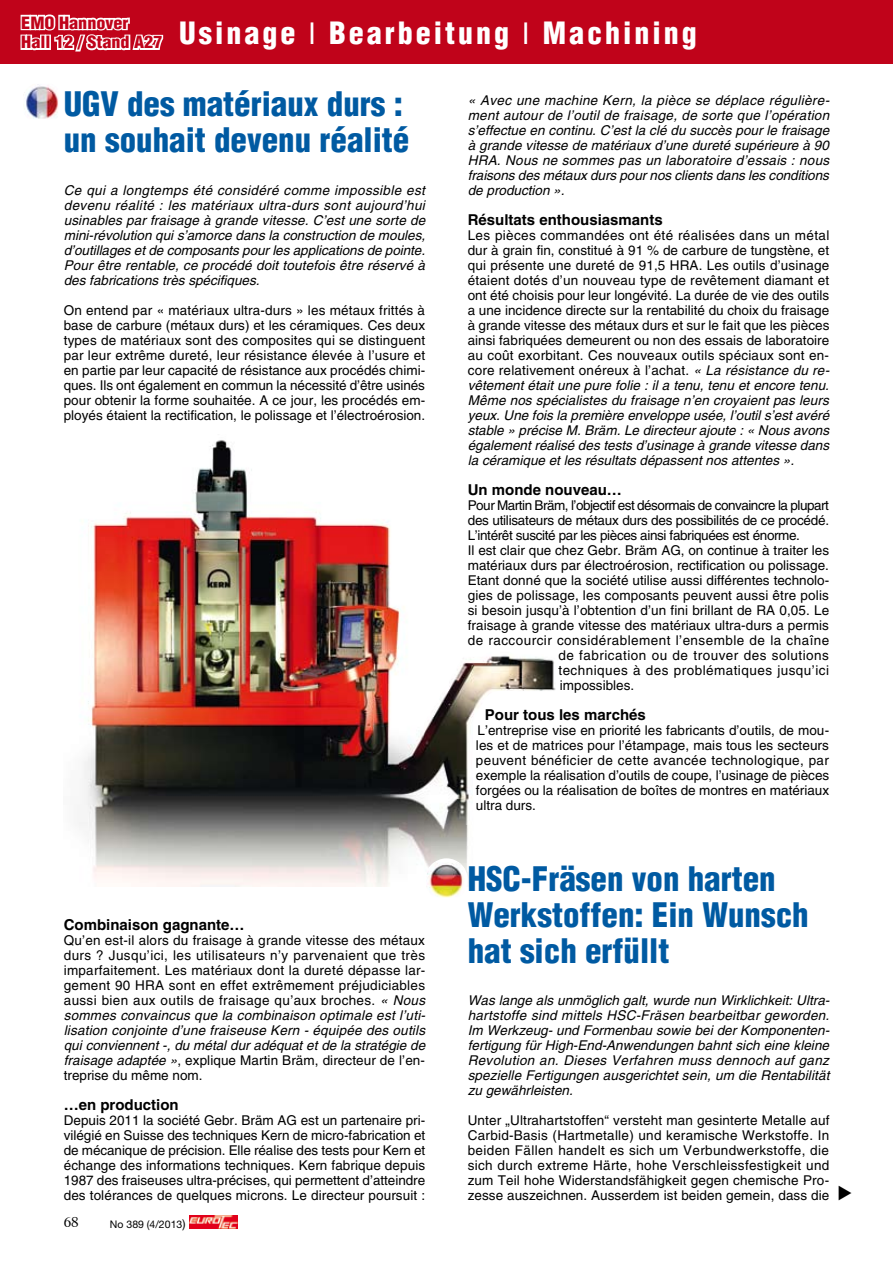
<style>
.page{position:relative;width:893px;height:1263px;background:#fff}
.page>*{position:absolute;margin:0;border:0;box-sizing:border-box;transform-origin:0 0}
.t1{font:900 condensed 33px/36px "Helvetica";color:#005aa2}
.t2{font:900 condensed 30px "Helvetica";letter-spacing:.1em;color:#fff}
.t3{font:900 condensed 16.5px/19.8px "Helvetica";color:#c0031a;scale:1.1 1}
.t4{font:700 15px "Helvetica";color:#000}
.t5{font:13.5px/15px "Helvetica";color:#000;text-align:justify}
.t6{font:italic 13.5px/15px "Helvetica";color:#000;text-align:justify}
.t7{font:13.5px "Helvetica";letter-spacing:.035em;color:#000}
.t8{font:13.5px "Helvetica";letter-spacing:-.035em;color:#000}
.t9{font:13.5px "Helvetica";letter-spacing:-.02em;color:#000}
.t10{font:13.5px "Helvetica";letter-spacing:-.025em;color:#000}
.t11{font:10.5px "Helvetica Neue";color:#000}
.s1{font-weight:400;font-stretch:normal}
.s2{font-style:normal}
.s3{font-size:12px}
.s4{font-style:italic}
</style>
<div class="page">
<svg style="left:189px;top:1215px;width:49px;height:13px"></svg>
<img style="left:190px;top:1215px;width:47px;height:13px">
<div style="left:0;top:0;width:893px;height:64px;background:#c0031a"></div>
<img style="left:23px;top:84px;width:35px;height:35px">
<img style="left:79px;top:440px;width:345px;height:447px">
<img style="left:424px;top:825px;width:45px;height:53px">
<img style="left:424px;top:655px;width:132px;height:170px">
<div style="left:425px;top:858px;width:43px;height:43px;background:#fff;border-radius:50%"></div>
<img style="left:426px;top:862px;width:39px;height:36px">
<svg style="left:20px;top:14px;width:144px;height:38px"></svg>
<p class="t3" style="left:21px;top:13px;width:130px">EMO Hannover<br>Hall 12 / Stand A27</p>
<h2 class="t2" style="left:179px;top:14px;width:519px">Usinage <span class="s1">l</span> Bearbeitung <span class="s1">l</span> Machining</h2>
<h1 class="t1" style="left:64px;top:86px;width:347px">UGV des matériaux durs : un souhait devenu réalité</h1>
<p class="t6" style="left:64px;top:183px;width:363px">Ce qui a longtemps été considéré comme impossible est devenu réalité : les matériaux ultra-durs sont aujourd’hui usinables par fraisage à grande vitesse. C’est une sorte de mini-révolution qui s’amorce dans la construction de moules, d’outillages et de composants pour les applications de pointe.<br>Pour être rentable, ce procédé doit toutefois être réservé à des fabrications très spécifiques.</p>
<p class="t5" style="left:64px;top:303px;width:363px">On entend par « matériaux ultra-durs » les métaux frittés à base de carbure (métaux durs) et les céramiques. Ces deux types de matériaux sont des composites qui se distinguent par leur extrême dureté, leur résistance élevée à l’usure et en partie par leur capacité de résistance aux procédés chimi&shy;ques. I ls ont également en commun la nécessité d’être usinés pour obtenir la forme souhaitée. A ce jour, les procédés em&shy;ployés étaient la rectification, le polissage et l’électroérosion.</p>
<p class="t4" style="left:64px;top:915px;width:182px">Combinaison gagnante…</p>
<p class="t5" style="left:64px;top:933px;width:363px">Qu’en est-il alors du fraisage à grande vitesse des métaux durs ? Jusqu’ici, les utilisateurs n’y parvenaient que très imparfaitement. Les matériaux dont la dureté dépasse lar&shy;gement 90 HRA</p>
<p class="t6" style="left:64px;top:978px;width:363px;text-indent:105px"><span class="s2">sont en effet extrêmement préjudiciables aussi bien aux outils de fraisage qu’aux broches.</span> « Nous sommes convaincus que la combinaison optimale est l’uti&shy;lisation conjointe d’une fraiseuse Kern - équipée des outils qui conviennent -, du métal dur adéquat et de la stratégie de fraisage adaptée »<span class="s2">, explique Martin Bräm, directeur de l’en&shy;treprise du même nom.</span></p>
<p class="t4" style="left:64px;top:1095px;width:117px">…en production</p>
<p class="t5" style="left:64px;top:1113px;width:363px">Depuis 2011 la société Gebr. Bräm AG est un partenaire pri&shy;vilégié en Suisse des techniques Kern de micro-fabrication et de mécanique de précision. Elle réalise des tests pour Kern et échange des informations techniques. Kern fabrique depuis 1987 des fraiseuses ultra-précises, qui permettent d’atteindre des tolérances de quelques microns. Le directeur poursuit :</p>
<p class="t11" style="left:110px;top:1218px;width:77px">No 389 (4/2013<span class="s3">)</span></p>
<p class="t6" style="left:468px;top:93px;width:363px">« Avec une machine Kern, la pièce se déplace régulière&shy;ment autour de l’outil de fraisage, de sorte que l’opération s’effectue en continu. C’est la clé du succès pour le fraisage à grande vitesse de matériaux d’une dureté supérieure à 90<br>HRA. Nous ne sommes pas un laboratoire d’essais : nous fraisons des métaux durs pour nos clients dans les conditions de production ».</p>
<p class="t4" style="left:468px;top:210px;width:197px">Résultats enthousiasmants</p>
<p class="t5" style="left:468px;top:228px;width:363px">Les pièces commandées ont été réalisées dans un métal dur à grain fin, constitué à 91 % de carbure de tungstène, et qui présente une dureté de 91,5 HRA</p>
<p class="t5" style="left:468px;top:258px;width:363px;text-indent:231px">. Les outils d’usinage étaient dotés d’un nouveau type de revêtement diamant et ont été choisis pour leur longévité. La durée de vie des outils a une incidence directe sur la rentabilité du choix du fraisage à grande vitesse des métaux durs et sur le fait que les pièces ainsi fabriquées demeurent ou non des essais de laboratoire au coût exorbitant. Ces nouveaux outils spéciaux sont en&shy;core relativement onéreux à l’achat. <span class="s4">« La résistance du re&shy;vêtement était une pure folie : il a tenu, tenu et encore tenu.<br>Même nos spécialistes du fraisage n’en croyaient pas leurs yeux. Une fois la première enveloppe usée, l’outil s’est avéré stable » précise M. Bräm. Le directeur ajoute : « Nous avons également réalisé des tests d’usinage à grande vitesse dans la céramique et les résultats dépassent nos attentes ».</span></p>
<p class="t4" style="left:468px;top:480px;width:156px">Un monde nouveau…</p>
<p class="t8" style="left:468px;top:497px;width:363px">Pour Martin Bräm, l’objectif est désormais de convaincre la plupart</p>
<p class="t9" style="left:468px;top:512px;width:363px">des utilisateurs de métaux durs des possibilités de ce procédé.</p>
<p class="t10" style="left:468px;top:527px;width:334px">L’intérêt suscité par les pièces ainsi fabriquées est énorme.</p>
<p class="t5" style="left:468px;top:543px;width:363px">I l est clair que chez Gebr. Bräm AG , on continue à traiter les</p>
<p class="t5" style="left:468px;top:558px;width:363px">matériaux durs par électroérosion, rectification ou polissage.</p>
<p class="t5" style="left:468px;top:573px;width:363px">Etant donné que la société utilise aussi différentes technolo-</p>
<p class="t5" style="left:468px;top:588px;width:363px">gies de polissage, les composants peuvent aussi être polis</p>
<p class="t5" style="left:468px;top:603px;width:363px">si besoin jusqu’à l’obtention d’un fini brillant de RA 0,05. Le</p>
<p class="t5" style="left:468px;top:618px;width:363px">fraisage à grande vitesse des matériaux ultra-durs a permis</p>
<p class="t7" style="left:468px;top:632px;width:363px">de raccourcir considérablement l’ensemble de la chaîne</p>
<p class="t5" style="left:558px;top:648px;width:272px">de fabrication ou de trouver des solutions</p>
<p class="t7" style="left:558px;top:662px;width:272px">techniques à des problématiques jusqu’ici</p>
<p class="t5" style="left:560px;top:678px;width:76px">impossibles.</p>
<p class="t4" style="left:485px;top:705px;width:162px">Pour tous les marchés</p>
<p class="t5" style="left:476px;top:723px;width:355px">L’entreprise vise en priorité les fabricants d’outils, de mou&shy;les et de matrices pour l’étampage, mais tous les secteurs peuvent bénéficier de cette avancée technologique, par exemple la réalisation d’outils de coupe, l’usinage de pièces forgées ou la réalisation de boîtes de montres en matériaux ultra durs.</p>
<h1 class="t1" style="left:468px;top:860px;width:342px">HSC-Fräsen von harten<br>Werkstoffen: Ein Wunsch hat sich erfüllt</h1>
<p class="t6" style="left:468px;top:993px;width:363px">Was lange als unmöglich galt, wurde nun Wirklichkeit: Ultra&shy;hartstoffe sind mittels HSC-Fräsen bearbeitbar geworden.<br>Im Werkzeug- und Formenbau sowie bei der Komponenten&shy;fertigung für High-End-Anwendungen bahnt sich eine kleine Revolution an. Dieses Verfahren muss dennoch auf ganz spezielle Fertigungen ausgerichtet sein, um die Rentabilität zu gewährleisten.</p>
<p class="t5" style="left:468px;top:1113px;width:363px">U nter „U ltrahartstoffen“ versteht man gesinterte Metalle auf Carbid-Basis (Hartmetalle) und keramische Werkstoffe. I n beiden Fällen handelt es sich um Verbundwerkstoffe, die sich durch extreme Härte, hohe Verschleissfestigkeit und zum Teil hohe Widerstandsfähigkeit gegen chemische Pro&shy;zesse auszeichnen. Ausserdem ist beiden gemein, dass die</p>
</div>
